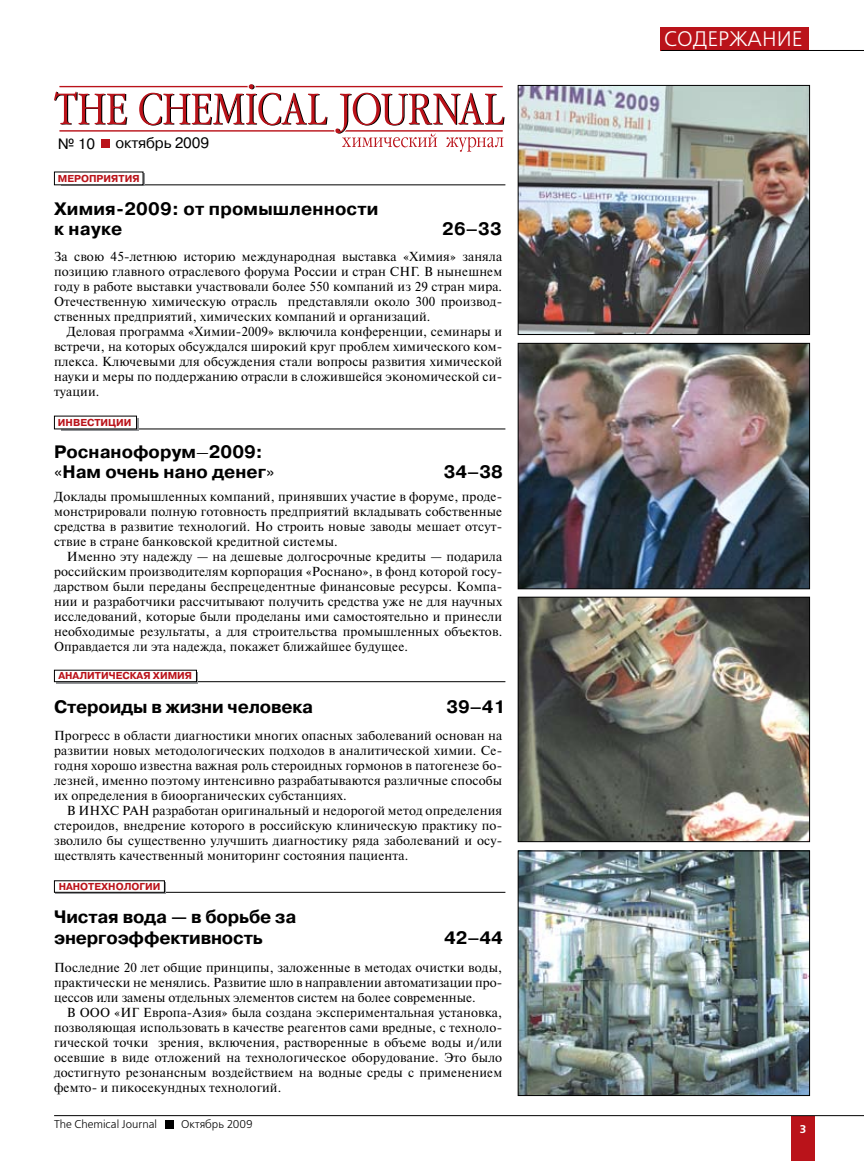
<style>
.page{position:relative;width:864px;height:1161px;background:#fff}
.page>*{position:absolute;margin:0;border:0;box-sizing:border-box;transform-origin:0 0}
.t1{font:21px "Free Set C";color:#fff}
.t2{font:700 18px/19.5px "Pragmatica C";color:#000}
.t3{font:15px "Pragmatica C";letter-spacing:-.01em;color:#000}
.t4{font:13.05px/15px "Newton C";letter-spacing:.01em;color:#000;text-align:justify}
.t5{font:11.25px "Free Set C";color:#000}
.t6{font:700 11.25px "Free Set C";color:#fff}
.t7{font:700 10.05px "Pragmatica C";color:#ba131a}
.s1{font-family:"Newton C";font-weight:400}
.s2{font-weight:400}
</style>
<div class="page">
<div style="left:791px;top:1116px;width:23px;height:45px;background:#ba131a"></div>
<hr style="left:54px;top:1115px;width:809px;height:1px;background:#000">
<div style="left:165px;top:1120px;width:8px;height:8px;background:#000"></div>
<div style="left:660px;top:27px;width:148px;height:23px;background:#ba131a"></div>
<hr style="left:59px;top:130px;width:443px;height:2px;background:#ba131a">
<svg style="left:54px;top:92px;width:73px;height:33px"></svg>
<hr style="left:59px;top:86px;width:443px;height:1px;background:#ba131a">
<svg style="left:139px;top:84px;width:188px;height:42px"></svg>
<svg style="left:334px;top:93px;width:170px;height:59px"></svg>
<div style="left:102px;top:139px;width:8px;height:9px;background:#ba131a"></div>
<hr style="left:63px;top:429px;width:442px;height:1px;background:#000">
<svg style="left:61px;top:418px;width:77px;height:12px"></svg>
<div style="left:54px;top:416px;width:83px;height:13px;background:#fff"></div>
<hr style="left:661px;top:50px;width:202px;height:1px;background:#000">
<img style="left:519px;top:599px;width:288px;height:241px">
<div style="left:517px;top:597px;width:292px;height:245px;border:1px solid #000"></div>
<img style="left:519px;top:345px;width:288px;height:242px">
<div style="left:517px;top:343px;width:292px;height:246px;border:1px solid #000"></div>
<img style="left:519px;top:87px;width:288px;height:246px">
<div style="left:517px;top:85px;width:292px;height:250px;border:1px solid #000"></div>
<img style="left:519px;top:852px;width:288px;height:242px">
<div style="left:517px;top:850px;width:292px;height:246px;border:1px solid #000"></div>
<hr style="left:63px;top:681px;width:442px;height:1px;background:#000">
<svg style="left:56px;top:672px;width:142px;height:11px"></svg>
<div style="left:54px;top:670px;width:143px;height:12px;background:#fff;border:1px solid #000"></div>
<hr style="left:63px;top:892px;width:442px;height:1px;background:#000">
<div style="left:56px;top:882px;width:110px;height:12px;background:#939598"></div>
<div style="left:54px;top:880px;width:111px;height:13px;background:#fff;border:1px solid #000"></div>
<hr style="left:63px;top:184px;width:442px;height:1px;background:#000">
<div style="left:61px;top:174px;width:84px;height:12px;background:#444546"></div>
<div style="left:54px;top:172px;width:89px;height:13px;background:#fff"></div>
<p class="t3" style="left:58px;top:135px;width:39px">№ 10</p>
<p class="t3" style="left:115px;top:134px;width:95px">октябрь 2009</p>
<p class="t7" style="left:58px;top:173px;width:83px">МЕРОПРИЯТИЯ</p>
<h2 class="t2" style="left:54px;top:199px;width:326px">Химия-2009: от промышленности к науке</h2>
<h2 class="t2" style="left:442px;top:219px;width:61px">26–33</h2>
<p class="t4" style="left:54px;top:249px;width:449px">За свою 45-летнюю историю международная выставка «Химия» заняла позицию главного отраслевого форума России и стран СНГ. В нынешнем году в работе выставки участвовали более 550 компаний из 29 стран мира.<br>Отечественную химическую отрасль представляли около 300 производ&shy;ственных предприятий, химических компаний и организаций.</p>
<p class="t4" style="left:54px;top:324px;width:449px;text-indent:13px">Деловая программа «Химии-2009» включила конференции, семинары и встречи, на которых обсуждался широкий круг проблем химического ком&shy;плекса. Ключевыми для обсуждения стали вопросы развития химической науки и меры по поддержанию отрасли в сложившейся экономической си&shy;туации.</p>
<p class="t7" style="left:58px;top:417px;width:75px">ИНВЕСТИЦИИ</p>
<h2 class="t2" style="left:54px;top:442px;width:222px">Роснанофорум<span class="s1">–</span>2009: <span class="s2">«</span>Нам очень нано денег<span class="s2">»</span></h2>
<h2 class="t2" style="left:443px;top:462px;width:60px">34–38</h2>
<p class="t4" style="left:54px;top:489px;width:449px">Доклады промышленных компаний, принявших участие в форуме, проде&shy;монстрировали полную готовность предприятий вкладывать собственные средства в развитие технологий. Но строить новые заводы мешает отсут&shy;ствие в стране банковской кредитной системы.</p>
<p class="t4" style="left:54px;top:549px;width:449px;text-indent:13px">Именно эту надежду — на дешевые долгосрочные кредиты — подарила российским производителям корпорация «Роснано», в фонд которой госу&shy;дарством были переданы беспрецедентные финансовые ресурсы. Компа&shy;нии и разработчики рассчитывают получить средства уже не для научных исследований, которые были проделаны ими самостоятельно и принесли необходимые результаты, а для строительства промышленных объектов.<br>Оправдается ли эта надежда, покажет ближайшее будущее.</p>
<p class="t7" style="left:58px;top:670px;width:135px">АНАЛИТИЧЕСКАЯ ХИМИЯ</p>
<h2 class="t2" style="left:54px;top:697px;width:260px">Стероиды в жизни человека</h2>
<h2 class="t2" style="left:446px;top:697px;width:61px">39–41</h2>
<p class="t4" style="left:54px;top:728px;width:449px">Прогресс в области диагностики многих опасных заболеваний основан на развитии новых методологических подходов в аналитической химии. Се&shy;годня хорошо известна важная роль стероидных гормонов в патогенезе бо&shy;лезней, именно поэтому интенсивно разрабатываются различные способы их определения в биоорганических субстанциях.</p>
<p class="t4" style="left:54px;top:803px;width:449px;text-indent:13px">В ИНХС РАН разработан оригинальный и недорогой метод определения стероидов, внедрение которого в российскую клиническую практику по&shy;зволило бы существенно улучшить диагностику ряда заболеваний и осу&shy;ществлять качественный мониторинг состояния пациента.</p>
<p class="t7" style="left:59px;top:881px;width:103px">НАНОТЕХНОЛОГИИ</p>
<h2 class="t2" style="left:54px;top:906px;width:244px;line-height:21.6px">Чистая вода — в борьбе за энергоэффективность</h2>
<h2 class="t2" style="left:444px;top:928px;width:60px">42–44</h2>
<p class="t4" style="left:54px;top:960px;width:449px">Последние 20 лет общие принципы, заложенные в методах очистки воды, практически не менялись. Развитие шло в направлении автоматизации про&shy;цессов или замены отдельных элементов систем на более современные.</p>
<p class="t4" style="left:54px;top:1005px;width:449px;text-indent:13px">В ООО «ИГ Европа-Азия» была создана экспериментальная установка, позволяющая использовать в качестве реагентов сами вредные, с техноло&shy;гической точки зрения, включения, растворенные в объеме воды и/или осевшие в виде отложений на технологическое оборудование. Это было достигнуто резонансным воздействием на водные среды с применением фемто- и пикосекундных технологий.</p>
<h1 class="t1" style="left:664px;top:28px;width:139px">СОДЕРЖАНИЕ</h1>
<p class="t5" style="left:54px;top:1118px;width:104px">The Chemical Journal</p>
<p class="t5" style="left:181px;top:1118px;width:73px">Октябрь 2009</p>
<p class="t6" style="left:799px;top:1122px;width:8px">3</p>
</div>
